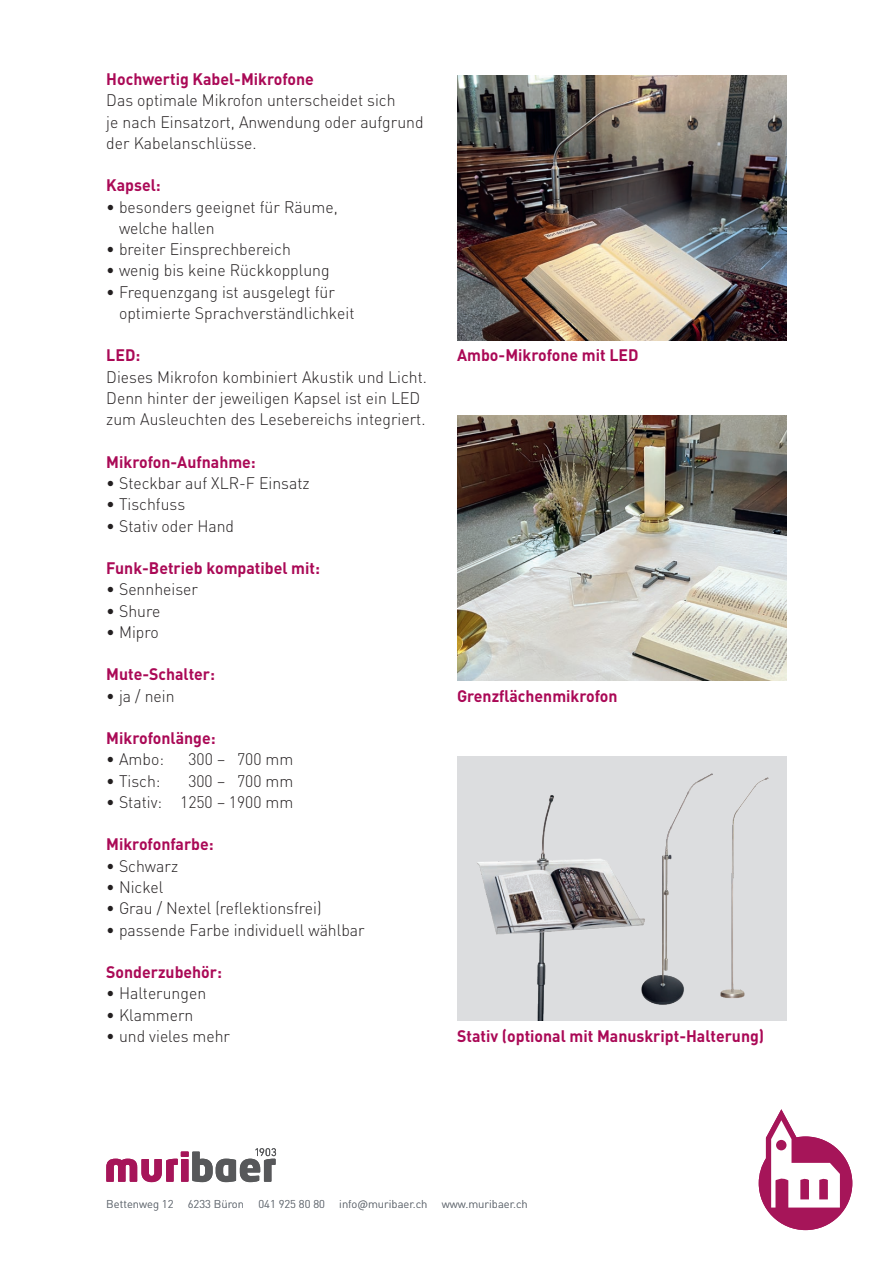
<style>
.page{position:relative;width:893px;height:1263px;background:#fff}
.page>*{position:absolute;margin:0;border:0;box-sizing:border-box;transform-origin:0 0}
.t1{font:300 16.5px/21.3px "DIN Pro";color:#231f20;scale:.96 1}
.t2{font:700 16.5px "DIN Pro";color:#aa0956;scale:.96 1}
.t3{font:300 16.5px/21.3px "DIN Pro";color:#231f20}
.t4{font:300 11.25px "DIN Pro";color:#6f757c}
</style>
<div class="page">
<svg style="left:106px;top:1148px;width:170px;height:34px"></svg>
<img style="left:457px;top:76px;width:330px;height:264px">
<img style="left:457px;top:416px;width:330px;height:264px">
<div style="left:457px;top:756px;width:330px;height:264px;background:#dcdddf"></div>
<svg style="left:759px;top:1109px;width:93px;height:121px"></svg>
<img style="left:649px;top:773px;width:64px;height:232px">
<img style="left:477px;top:795px;width:172px;height:225px">
<img style="left:720px;top:777px;width:49px;height:221px">
<p class="t2" style="left:106px;top:68px;width:218px">Hochwertig Kabel-Mikrofone</p>
<p class="t1" style="left:106px;top:89px;width:332px">Das optimale Mikrofon unterscheidet sich<br>je nach Einsatzort, Anwendung oder aufgrund der Kabelanschlüsse.</p>
<p class="t2" style="left:106px;top:174px;width:58px">Kapsel:</p>
<p class="t3" style="left:119px;top:195px;width:220px;text-indent:-13px">• besonders geeignet für Räume, welche hallen</p>
<p class="t1" style="left:106px;top:238px;width:194px">• breiter Einsprechbereich</p>
<p class="t1" style="left:106px;top:259px;width:234px">• wenig bis keine Rückkopplung</p>
<p class="t1" style="left:119px;top:280px;width:247px;text-indent:-13px">• Frequenzgang ist ausgelegt für optimierte Sprachverständlichkeit</p>
<p class="t2" style="left:106px;top:344px;width:37px">LED:</p>
<p class="t1" style="left:106px;top:365px;width:336px">Dieses Mikrofon kombiniert Akustik und Licht.<br>Denn hinter der jeweiligen Kapsel ist ein LED zum Ausleuchten des Lesebereichs integriert.</p>
<p class="t2" style="left:106px;top:451px;width:157px">Mikrofon-Aufnahme:</p>
<p class="t3" style="left:106px;top:472px;width:205px">• Steckbar auf XLR-F Einsatz</p>
<p class="t3" style="left:106px;top:493px;width:80px">• Tischfuss</p>
<p class="t3" style="left:106px;top:514px;width:129px">• Stativ oder Hand</p>
<p class="t2" style="left:106px;top:557px;width:224px">Funk-Betrieb kompatibel mit:</p>
<p class="t3" style="left:106px;top:578px;width:93px">• Sennheiser</p>
<p class="t3" style="left:106px;top:599px;width:56px">• Shure</p>
<p class="t3" style="left:106px;top:621px;width:54px">• Mipro</p>
<p class="t2" style="left:106px;top:663px;width:115px">Mute-Schalter:</p>
<p class="t1" style="left:106px;top:684px;width:73px">• ja / nein</p>
<p class="t2" style="left:106px;top:727px;width:115px">Mikrofonlänge:</p>
<p class="t1" style="left:106px;top:748px;width:62px">• Ambo:</p>
<p class="t1" style="left:188px;top:748px;width:111px">300 – 700 mm</p>
<p class="t1" style="left:106px;top:769px;width:58px">• Tisch:</p>
<p class="t1" style="left:188px;top:769px;width:111px">300 – 700 mm</p>
<p class="t1" style="left:106px;top:791px;width:196px">• Stativ: 1250 – 1900 mm</p>
<p class="t2" style="left:106px;top:833px;width:113px">Mikrofonfarbe:</p>
<p class="t1" style="left:106px;top:854px;width:76px">• Schwarz</p>
<p class="t1" style="left:106px;top:876px;width:61px">• Nickel</p>
<p class="t1" style="left:106px;top:897px;width:226px">• Grau / Nextel (reflektionsfrei)</p>
<p class="t1" style="left:106px;top:918px;width:271px">• passende Farbe individuell wählbar</p>
<p class="t2" style="left:106px;top:961px;width:122px">Sonderzubehör:</p>
<p class="t1" style="left:106px;top:982px;width:106px">• Halterungen</p>
<p class="t1" style="left:106px;top:1003px;width:92px">• Klammern</p>
<p class="t1" style="left:106px;top:1024px;width:131px">• und vieles mehr</p>
<p class="t2" style="left:457px;top:344px;width:190px">Ambo-Mikrofone mit LED</p>
<p class="t2" style="left:457px;top:684px;width:169px">Grenzflächenmikrofon</p>
<p class="t2" style="left:457px;top:1025px;width:321px">Stativ (optional mit Manuskript-Halterung)</p>
<p class="t4" style="left:106px;top:1196px;width:69px">Bettenweg 12</p>
<p class="t4" style="left:188px;top:1196px;width:58px">6233 Büron</p>
<p class="t4" style="left:258px;top:1196px;width:68px">041 925 80 80</p>
<p class="t4" style="left:339px;top:1196px;width:90px">info@muribaer.ch</p>
<p class="t4" style="left:442px;top:1196px;width:87px">www.muribaer.ch</p>
</div>
